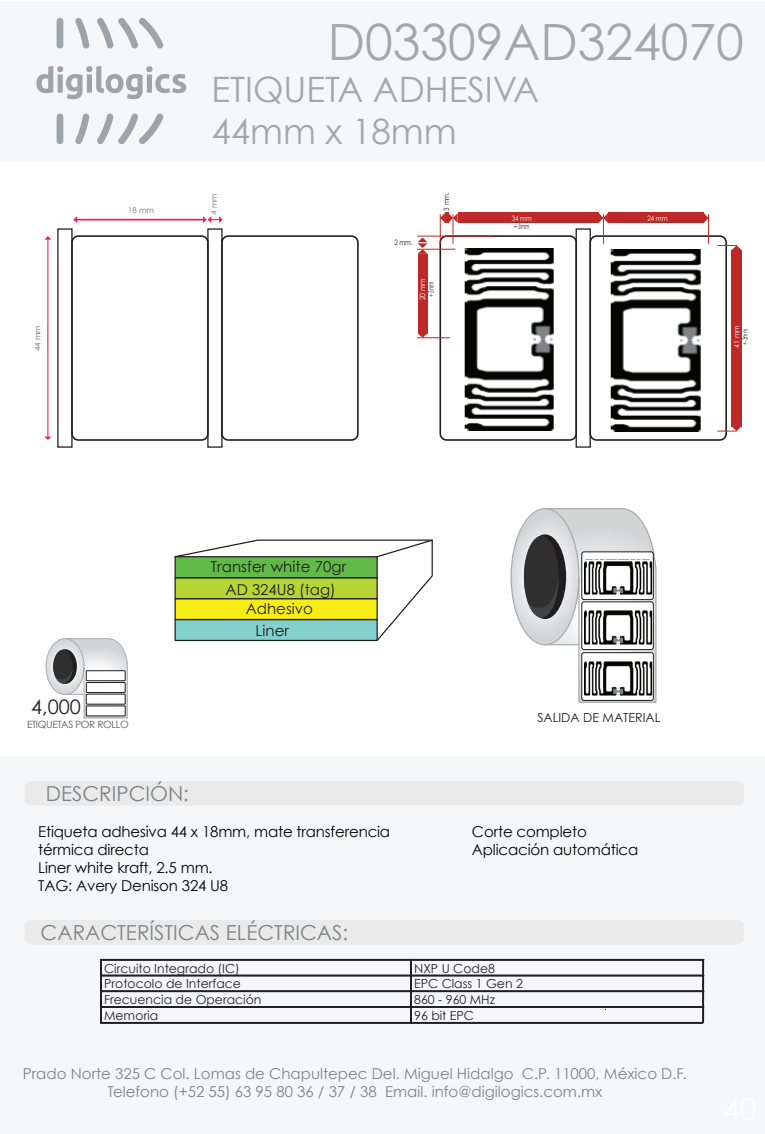
<style>
.page{position:relative;width:765px;height:1134px;background:#fff}
.page>*{position:absolute;margin:0;border:0;box-sizing:border-box;transform-origin:0 0}
.t1{font:50px "Century Gothic";color:#a5a8ab}
.t2{font:35px/42px "Century Gothic";color:#a5a8ab}
.t3{font:20.62px "Century Gothic";color:#808284}
.t4{font:20px "Century Gothic";color:#231f20}
.t5{font:15px/18px "Century Gothic";letter-spacing:-.01em;color:#040503}
.t6{font:15px/18px "Century Gothic";color:#808284;text-align:center}
.t7{font:15px/22.8px "Century Gothic";color:#201d1e;text-align:center}
.t8{font:12.5px "Century Gothic";color:#231f20}
.t9{font:10px "Century Gothic";letter-spacing:-.035em;color:#58595b}
.t10{font:7.88px "Century Gothic";color:#717274}
.t11{font:7.5px "Century Gothic";color:#201d1e;scale:.62 1}
.t12{font:7.5px "Century Gothic";color:#fff;scale:.91 1}
.t13{font:7.5px "Century Gothic";color:#201d1e;scale:.83 1}
.t14{font:7.5px "Century Gothic";color:#fff;scale:.83 1}
</style>
<div class="page">
<div style="left:608px;top:213px;width:96px;height:10px;background:#be2826"></div>
<svg style="left:511px;top:508px;width:146px;height:195px"></svg>
<hr style="left:578px;top:578px;width:2px;height:67px;background:#aaacaf">
<div style="left:0;top:1px;width:765px;height:161px;background:#f6f7f8"></div>
<div style="left:0;top:756px;width:765px;height:378px;background:#f6f7f8"></div>
<div style="left:25px;top:781px;width:719px;height:24px;background:#eaeaea"></div>
<div style="left:25px;top:920px;width:719px;height:24px;background:#eaeaea"></div>
<hr style="left:101px;top:959px;width:311px;height:1px;background:#231f20">
<hr style="left:101px;top:960px;width:311px;height:1px;background:#231f20">
<hr style="left:411px;top:959px;width:293px;height:1px;background:#231f20">
<hr style="left:411px;top:960px;width:293px;height:1px;background:#231f20">
<hr style="left:101px;top:975px;width:311px;height:1px;background:#231f20">
<hr style="left:411px;top:975px;width:293px;height:1px;background:#231f20">
<hr style="left:101px;top:990px;width:311px;height:1px;background:#231f20">
<hr style="left:101px;top:991px;width:311px;height:1px;background:#231f20">
<hr style="left:411px;top:990px;width:293px;height:1px;background:#231f20">
<hr style="left:411px;top:991px;width:293px;height:1px;background:#231f20">
<hr style="left:101px;top:1006px;width:311px;height:1px;background:#231f20">
<hr style="left:101px;top:1007px;width:311px;height:1px;background:#231f20">
<svg style="left:100px;top:959px;width:2px;height:63px"></svg>
<hr style="left:411px;top:1006px;width:293px;height:1px;background:#231f20">
<hr style="left:411px;top:1007px;width:293px;height:1px;background:#231f20">
<svg style="left:410px;top:961px;width:2px;height:61px"></svg>
<svg style="left:703px;top:961px;width:1px;height:61px"></svg>
<hr style="left:101px;top:1022px;width:311px;height:1px;background:#231f20">
<hr style="left:101px;top:1023px;width:311px;height:1px;background:#231f20">
<hr style="left:411px;top:1022px;width:292px;height:1px;background:#231f20">
<hr style="left:411px;top:1023px;width:292px;height:1px;background:#231f20">
<svg style="left:46px;top:638px;width:82px;height:80px"></svg>
<div style="left:439px;top:235px;width:138px;height:206px;border:2px solid #201d1e;border-radius:6px"></div>
<div style="left:589px;top:235px;width:138px;height:206px;border:2px solid #201d1e;border-radius:6px"></div>
<div style="left:576px;top:228px;width:15px;height:220px;border:1px solid #201d1e"></div>
<div style="left:71px;top:235px;width:138px;height:206px;border:2px solid #201d1e;border-radius:6px"></div>
<div style="left:221px;top:235px;width:138px;height:206px;border:2px solid #201d1e;border-radius:6px"></div>
<div style="left:207px;top:228px;width:16px;height:220px;border:1px solid #201d1e"></div>
<div style="left:57px;top:228px;width:16px;height:220px;border:1px solid #201d1e"></div>
<hr style="left:74px;top:219px;width:130px;height:1px;background:#ed1b54">
<svg style="left:74px;top:216px;width:3px;height:7px"></svg>
<svg style="left:203px;top:216px;width:20px;height:7px"></svg>
<hr style="left:47px;top:238px;width:1px;height:198px;background:#ed1b54">
<svg style="left:44px;top:236px;width:7px;height:4px"></svg>
<svg style="left:44px;top:436px;width:7px;height:4px"></svg>
<hr style="left:417px;top:236px;width:77px;height:1px;background:#be2826">
<hr style="left:417px;top:337px;width:33px;height:1px;background:#be2826">
<div style="left:418px;top:254px;width:9px;height:79px;background:#be2826"></div>
<svg style="left:418px;top:333px;width:10px;height:5px"></svg>
<svg style="left:418px;top:238px;width:10px;height:16px"></svg>
<hr style="left:417px;top:249px;width:77px;height:1px;background:#be2826">
<div style="left:732px;top:250px;width:10px;height:176px;background:#be2826"></div>
<svg style="left:717px;top:245px;width:25px;height:5px"></svg>
<svg style="left:717px;top:426px;width:25px;height:6px"></svg>
<hr style="left:440px;top:214px;width:1px;height:30px;background:#be2826">
<hr style="left:453px;top:214px;width:1px;height:30px;background:#be2826">
<div style="left:458px;top:213px;width:141px;height:10px;background:#be2826"></div>
<svg style="left:440px;top:213px;width:18px;height:10px"></svg>
<svg style="left:704px;top:213px;width:4px;height:10px"></svg>
<svg style="left:599px;top:213px;width:9px;height:10px"></svg>
<hr style="left:603px;top:214px;width:1px;height:30px;background:#be2826">
<hr style="left:708px;top:214px;width:1px;height:30px;background:#be2826">
<div style="left:582px;top:552px;width:71px;height:47px;background:#fff;border-radius:2px"></div>
<div style="left:581px;top:551px;width:73px;height:49px;border:1px solid #201d1e;border-radius:2px"></div>
<svg style="left:174px;top:539px;width:259px;height:103px"></svg>
<img style="left:584px;top:559px;width:66px;height:36px">
<div style="left:582px;top:602px;width:71px;height:47px;background:#fff;border-radius:2px"></div>
<div style="left:581px;top:601px;width:73px;height:49px;border:1px solid #201d1e;border-radius:2px"></div>
<img style="left:584px;top:610px;width:68px;height:35px">
<div style="left:582px;top:652px;width:71px;height:48px;background:#fff;border-radius:2px"></div>
<div style="left:581px;top:652px;width:73px;height:48px;border:1px solid #201d1e;border-radius:2px"></div>
<img style="left:584px;top:661px;width:68px;height:35px">
<img style="left:454px;top:248px;width:100px;height:183px">
<div style="left:57px;top:114px;width:6px;height:30px;background:#9da5ab;border-radius:3px"></div>
<svg style="left:97px;top:113px;width:67px;height:31px"></svg>
<svg style="left:75px;top:113px;width:15px;height:31px"></svg>
<svg style="left:36px;top:66px;width:150px;height:33px"></svg>
<div style="left:57px;top:18px;width:6px;height:30px;background:#9da5ab;border-radius:3px"></div>
<svg style="left:97px;top:18px;width:67px;height:31px"></svg>
<svg style="left:75px;top:18px;width:15px;height:31px"></svg>
<img style="left:461px;top:248px;width:93px;height:182px">
<img style="left:610px;top:249px;width:91px;height:182px">
<img style="left:585px;top:560px;width:67px;height:35px">
<img style="left:585px;top:610px;width:67px;height:34px">
<img style="left:585px;top:661px;width:67px;height:34px">
<h1 class="t1" style="left:328px;top:7px;width:418px">D03309AD324070</h1>
<p class="t10" style="left:32px;top:351px;width:27px;rotate:-90deg">44 mm</p>
<p class="t10" style="left:128px;top:205px;width:27px">18 mm</p>
<h2 class="t2" style="left:212px;top:68px;width:329px">ETIQUETA ADHESIVA<br>44mm x 18mm</h2>
<p class="t10" style="left:208px;top:215px;width:23px;rotate:-90deg">4 mm</p>
<p class="t13" style="left:394px;top:237px;width:24px">2 mm.</p>
<p class="t13" style="left:441px;top:210px;width:24px;rotate:-90deg">3 mm.</p>
<p class="t12" style="left:417px;top:300px;width:26px;rotate:-90deg">20 mm</p>
<p class="t11" style="left:426px;top:297px;width:27px;rotate:-90deg">+-3mm</p>
<p class="t14" style="left:512px;top:213px;width:26px">34 mm</p>
<p class="t14" style="left:647px;top:213px;width:26px">24 mm</p>
<p class="t11" style="left:514px;top:221px;width:27px">+-3mm</p>
<p class="t12" style="left:731px;top:348px;width:26px;rotate:-90deg">41 mm</p>
<p class="t11" style="left:740px;top:345px;width:27px;rotate:-90deg">+-3mm</p>
<h3 class="t4" style="left:31px;top:692px;width:51px">4,000</h3>
<p class="t9" style="left:27px;top:717px;width:103px">ETIQUETAS POR ROLLO</p>
<p class="t7" style="left:211px;top:555px;width:137px">Transfer white 70gr<br>AD 324U8 (tag)</p>
<p class="t7" style="left:256px;top:619px;width:35px">Liner</p>
<p class="t7" style="left:246px;top:597px;width:68px">Adhesivo</p>
<p class="t8" style="left:537px;top:708px;width:125px">SALIDA DE MATERIAL</p>
<h3 class="t3" style="left:46px;top:779px;width:145px">DESCRIPCIÓN:</h3>
<p class="t5" style="left:38px;top:822px;width:353px">Etiqueta adhesiva 44 x 18mm, mate transferencia térmica directa<br>Liner white kraft, 2.5 mm.<br>TAG: Avery Denison 324 U8</p>
<p class="t5" style="left:472px;top:822px;width:168px">Corte completo<br>Aplicación automática</p>
<h3 class="t3" style="left:41px;top:918px;width:309px">CARACTERÍSTICAS ELÉCTRICAS:</h3>
<p class="t8" style="left:104px;top:959px;width:137px">Circuito Integrado (IC)</p>
<p class="t8" style="left:414px;top:959px;width:82px">NXP U Code8</p>
<p class="t8" style="left:104px;top:975px;width:138px">Protocolo de Interface</p>
<p class="t8" style="left:414px;top:975px;width:110px">EPC Class 1 Gen 2</p>
<p class="t8" style="left:104px;top:991px;width:159px">Frecuencia de Operación</p>
<p class="t8" style="left:414px;top:991px;width:82px">860 - 960 MHz</p>
<p class="t8" style="left:104px;top:1006px;width:56px">Memoria</p>
<p class="t8" style="left:414px;top:1006px;width:61px">96 bit EPC</p>
<p class="t6" style="left:23px;top:1064px;width:665px">Prado Norte 325 C Col. Lomas de Chapultepec Del. Miguel Hidalgo C.P. 11000, México D.F.<br>Telefono (+52 55) 63 95 80 36 / 37 / 38 Email. info@digilogics.com.mx</p>
</div>
